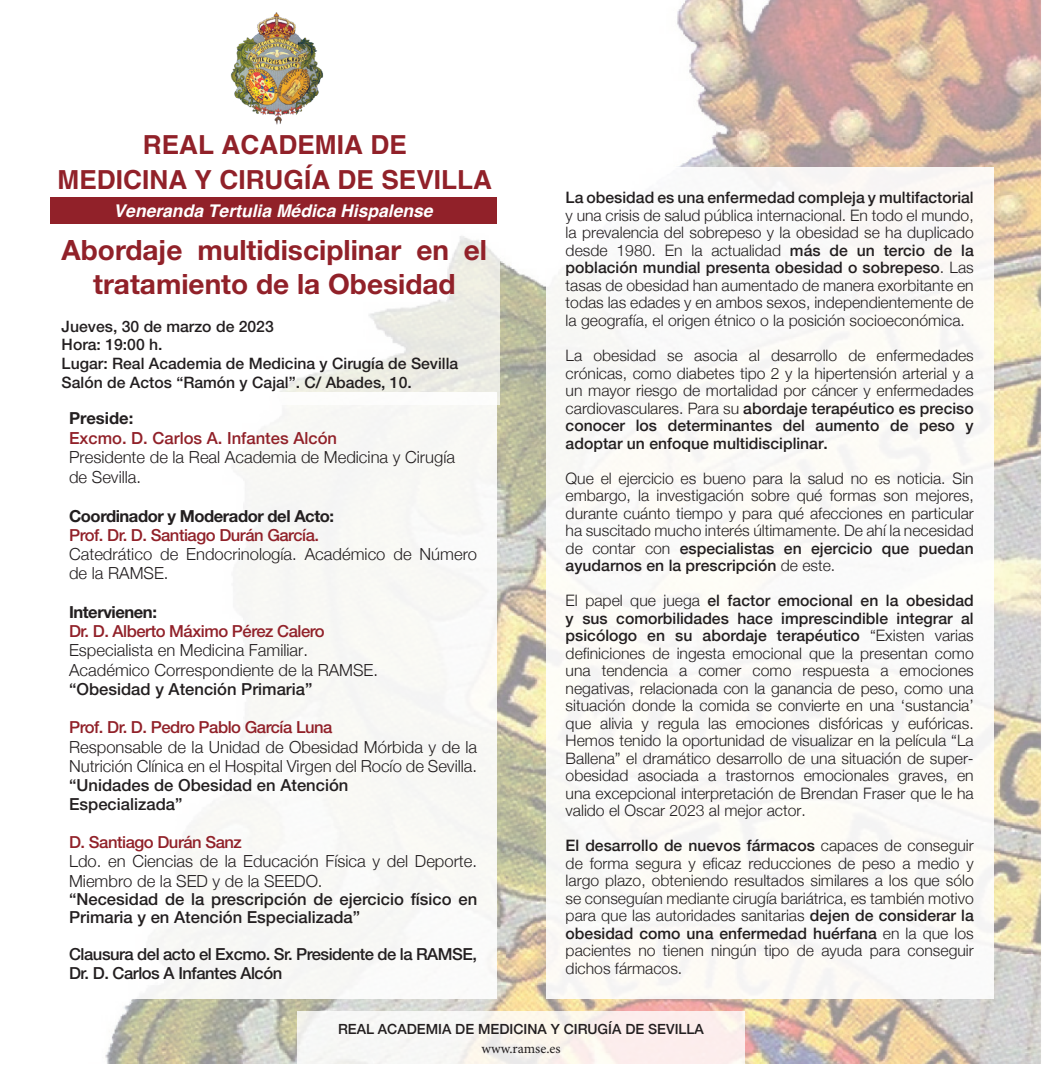
<style>
.page{position:relative;width:1042px;height:1067px;background:#fff}
.page>*{position:absolute;margin:0;border:0;box-sizing:border-box;transform-origin:0 0}
.t1{font:700 28px/33.6px "Helvetica Neue LT Std";color:#912129;text-align:center}
.t2{font:700 26.25px/35px "Helvetica";color:#912129;text-align:center}
.t3{font:italic 700 17.5px "Helvetica";color:#fff}
.t4{font:300 16.62px/19.2px "Helvetica Neue LT Pro";color:#231f20}
.t5{font:500 16.62px/19.2px "Helvetica Neue LT Std";color:#231f20}
.t6{font:500 16.62px "Helvetica Neue LT Std";letter-spacing:-.03em;color:#912129}
.t7{font:500 16.62px/18.4px "Helvetica Neue LT Std";letter-spacing:-.03em;color:#231f20}
.t8{font:700 16.62px "Helvetica Neue LT Std";letter-spacing:-.03em;color:#231f20}
.t9{font:500 16.62px "Helvetica Neue LT Pro";color:#912129}
.t10{font:700 16.62px "Helvetica Neue LT Std";color:#231f20}
.t11{font:300 15.75px/17.5px "Helvetica Neue LT Pro";color:#231f20;text-align:justify}
.t12{font:500 15.75px/18.9px "Helvetica Neue LT Std";color:#231f20}
.t13{font:500 15.75px "Helvetica Neue LT Pro";color:#231f20}
.t14{font:500 14px "Helvetica Neue LT Pro";color:#231f20}
.t15{font:14px "Minion Pro";color:#231f20}
.s1{font-weight:500}
</style>
<div class="page">
<img style="left:50px;top:0;width:991px;height:1063px">
<div style="left:546px;top:167px;width:447px;height:831px;background:#fafaf7"></div>
<div style="left:49px;top:392px;width:448px;height:606px;background:#fafaf8"></div>
<div style="left:50px;top:197px;width:446px;height:26px;background:#912129"></div>
<svg style="left:50px;top:228px;width:450px;height:176px"></svg>
<div style="left:297px;top:1011px;width:448px;height:56px;background:linear-gradient(to bottom,#f9f2ef,#f9f4f2)"></div>
<img style="left:223px;top:8px;width:109px;height:123px">
<h2 class="t2" style="left:58px;top:127px;width:436px">REAL ACADEMIA DE<br>MEDICINA Y CIRUGÍA DE SEVILLA</h2>
<p class="t3" style="left:114px;top:196px;width:321px">Veneranda Tertulia Médica Hispalense</p>
<h1 class="t1" style="left:62px;top:233px;width:427px">Abordaje multidisciplinar en el tratamiento de la Obesidad</h1>
<p class="t12" style="left:62px;top:316px;width:398px">Jueves, 30 de marzo de 2023<br>Hora: 19:00 h.<br>Lugar: Real Academia de Medicina y Cirugía de Sevilla Salón de Actos “Ramón y Cajal”. C/ Abades, 10.</p>
<p class="t10" style="left:69px;top:407px;width:66px">Preside:</p>
<p class="t9" style="left:69px;top:428px;width:269px">Excmo. D. Carlos A. Infantes Alcón</p>
<p class="t4" style="left:69px;top:447px;width:387px;line-height:19.9px">Presidente de la Real Academia de Medicina y Cirugía de Sevilla.</p>
<p class="t8" style="left:69px;top:505px;width:266px">Coordinador y Moderador del Acto:</p>
<p class="t6" style="left:69px;top:525px;width:251px">Prof. Dr. D. Santiago Durán García.</p>
<p class="t4" style="left:69px;top:544px;width:410px">Catedrático de Endocrinología. Académico de Número de la RAMSE.</p>
<p class="t8" style="left:69px;top:601px;width:89px">Intervienen:</p>
<p class="t6" style="left:69px;top:621px;width:257px">Dr. D. Alberto Máximo Pérez Calero</p>
<p class="t4" style="left:69px;top:640px;width:310px">Especialista en Medicina Familiar.<br>Académico Correspondiente de la RAMSE.</p>
<p class="t5" style="left:69px;top:679px;width:245px">“Obesidad y Atención Primaria”</p>
<p class="t6" style="left:69px;top:717px;width:265px">Prof. Dr. D. Pedro Pablo García Luna</p>
<p class="t4" style="left:69px;top:736px;width:410px">Responsable de la Unidad de Obesidad Mórbida y de la<br>Nutrición Clínica en el Hospital Virgen del Rocío de Sevilla.</p>
<p class="t5" style="left:69px;top:775px;width:281px">“Unidades de Obesidad en Atención<br>Especializada”</p>
<p class="t6" style="left:69px;top:832px;width:174px">D. Santiago Durán Sanz</p>
<p class="t4" style="left:69px;top:851px;width:409px">Ldo. en Ciencias de la Educación Física y del Deporte.<br>Miembro de la SED y de la SEEDO.</p>
<p class="t5" style="left:69px;top:889px;width:410px;line-height:18.4px">“Necesidad de la prescripción de ejercicio físico en<br>Primaria y en Atención Especializada”</p>
<p class="t7" style="left:69px;top:944px;width:410px">Clausura del acto el Excmo. Sr. Presidente de la RAMSE,<br>Dr. D. Carlos A Infantes Alcón</p>
<p class="t13" style="left:566px;top:188px;width:410px">La obesidad es una enfermedad compleja y multifactorial</p>
<p class="t11" style="left:566px;top:206px;width:410px">y una crisis de salud pública internacional. En todo el mundo, la prevalencia del sobrepeso y la obesidad se ha duplicado desde 1980. En la actualidad <span class="s1">más de un tercio de la población mundial presenta obesidad o sobrepeso</span>. Las tasas de obesidad han aumentado de manera exorbitante en todas las edades y en ambos sexos, independientemente de la geografía, el origen étnico o la posición socioeconómica.</p>
<p class="t11" style="left:566px;top:346px;width:410px">La obesidad se asocia al desarrollo de enfermedades crónicas, como diabetes tipo 2 y la hipertensión arterial y a un mayor riesgo de mortalidad por cáncer y enfermedades cardiovasculares. Para su <span class="s1">abordaje terapéutico es preciso conocer los determinantes del aumento de peso y adoptar un enfoque multidisciplinar.</span></p>
<p class="t11" style="left:566px;top:469px;width:410px">Que el ejercicio es bueno para la salud no es noticia. Sin embargo, la investigación sobre qué formas son mejores, durante cuánto tiempo y para qué afecciones en particular ha suscitado mucho interés últimamente. De ahí la necesidad de contar con <span class="s1">especialistas en ejercicio que puedan ayudarnos en la prescripción</span> de este.</p>
<p class="t11" style="left:566px;top:591px;width:410px">El papel que juega <span class="s1">el factor emocional en la obesidad y sus comorbilidades hace imprescindible integrar al psicólogo en su abordaje terapéutico</span> “Existen varias definiciones de ingesta emocional que la presentan como una tendencia a comer como respuesta a emociones negativas, relacionada con la ganancia de peso, como una situación donde la comida se convierte en una ‘sustancia’ que alivia y regula las emociones disfóricas y eufóricas.<br>Hemos tenido la oportunidad de visualizar en la película “La Ballena” el dramático desarrollo de una situación de super&shy;obesidad asociada a trastornos emocionales graves, en una excepcional interpretación de Brendan Fraser que le ha valido el Oscar 2023 al mejor actor.</p>
<p class="t11" style="left:566px;top:836px;width:410px"><span class="s1">El desarrollo de nuevos fármacos</span> capaces de conseguir de forma segura y eficaz reducciones de peso a medio y largo plazo, obteniendo resultados similares a los que sólo se conseguían mediante cirugía bariátrica, es también motivo para que las autoridades sanitarias <span class="s1">dejen de considerar la obesidad como una enfermedad huérfana</span> en la que los pacientes no tienen ningún tipo de ayuda para conseguir dichos fármacos.</p>
<p class="t14" style="left:338px;top:1020px;width:367px">REAL ACADEMIA DE MEDICINA Y CIRUGÍA DE SEVILLA</p>
<p class="t15" style="left:481px;top:1039px;width:81px">www.ramse.es</p>
</div>
